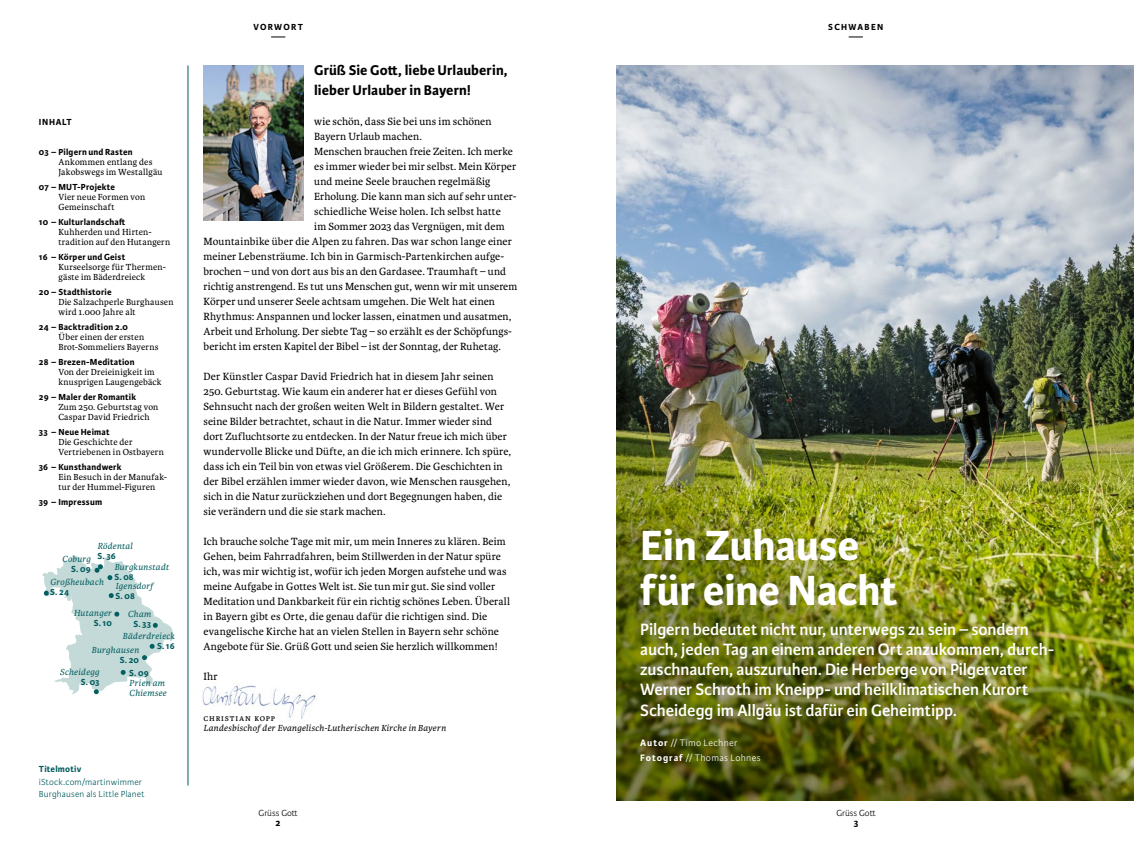
<style>
.page{position:relative;width:1134px;height:851px;background:#fff}
.page>*{position:absolute;margin:0;border:0;box-sizing:border-box;transform-origin:0 0}
.t1{font:700 45px/45px "Karmina Sans";letter-spacing:-.005em;color:#fff}
.t2{font:600 17.5px/20px "Karmina Sans";letter-spacing:-.005em;color:#fff}
.t3{font:700 15px/20px "Karmina Sans";letter-spacing:.005em;color:#000}
.t4{font:11.12px/15px "Karmina";letter-spacing:.01em;color:#000}
.t5{font:300 10px/15px "Karmina Sans";letter-spacing:.03em;color:#fff}
.t6{font:700 10px "Karmina Sans";color:#000}
.t7{font:9.75px "Karmina";letter-spacing:.09em;color:#000}
.t8{font:9.38px/10px "Karmina";letter-spacing:.02em;color:#000}
.t9{font:700 9.38px "Karmina Sans";letter-spacing:.02em;color:#000}
.t10{font:italic 9.38px/10px "Karmina";letter-spacing:.02em;color:#005b5d}
.t11{font:italic 9.38px "Karmina";letter-spacing:.02em;color:#000}
.t12{font:700 9.38px/12.8px "Karmina Sans";letter-spacing:.02em;color:#005b5d}
.t13{font:300 9.38px/12.5px "Karmina Sans";letter-spacing:.015em;color:#005b5d}
.t14{font:300 9.38px "Karmina Sans";color:#000}
.t15{font:700 9.38px "Karmina Sans";letter-spacing:.14em;color:#000}
.t16{font:700 9.38px "Karmina Sans";letter-spacing:.135em;color:#000}
.s1{font-weight:700}
</style>
<div class="page">
<hr style="left:188px;top:65px;width:1px;height:720px;background:#005f61">
<img style="left:202px;top:685px;width:114px;height:34px">
<img style="left:617px;top:65px;width:517px;height:735px">
<img style="left:204px;top:65px;width:100px;height:155px">
<svg style="left:42px;top:555px;width:132px;height:139px"></svg>
<svg style="left:849px;top:37px;width:14px;height:1px"></svg>
<svg style="left:271px;top:37px;width:14px;height:1px"></svg>
<p class="t9" style="left:39px;top:117px;width:34px">INHALT</p>
<p class="t9" style="left:39px;top:147px;width:95px">03 – Pilgern und Rasten</p>
<p class="t8" style="left:58px;top:157px;width:106px">Ankommen entlang des<br>Jakobswegs im Westallgäu</p>
<p class="t9" style="left:39px;top:182px;width:78px">07 – MUT-Projekte</p>
<p class="t8" style="left:58px;top:192px;width:88px">Vier neue Formen von<br>Gemeinschaft</p>
<p class="t9" style="left:39px;top:217px;width:88px">10 – Kulturlandschaft</p>
<p class="t8" style="left:58px;top:227px;width:113px">Kuhherden und Hirten&shy;tradition auf den Hutangern</p>
<p class="t9" style="left:39px;top:252px;width:88px">16 – Körper und Geist</p>
<p class="t8" style="left:58px;top:262px;width:109px">Kurseelsorge für Thermen&shy;gäste im Bäderdreieck</p>
<p class="t9" style="left:39px;top:287px;width:74px">20 – Stadthistorie</p>
<p class="t8" style="left:58px;top:297px;width:117px">Die Salzachperle Burghausen wird 1.000 Jahre alt</p>
<p class="t9" style="left:39px;top:322px;width:90px">24 – Backtradition 2.0</p>
<p class="t8" style="left:58px;top:332px;width:102px">Über einen der ersten<br>Brot-Sommeliers Bayerns</p>
<p class="t9" style="left:39px;top:357px;width:97px">28 – Brezen-Meditation</p>
<p class="t8" style="left:58px;top:367px;width:105px">Von der Dreieinigkeit im knusprigen Laugengebäck</p>
<p class="t9" style="left:39px;top:392px;width:99px">29 – Maler der Romantik</p>
<p class="t8" style="left:58px;top:402px;width:101px">Zum 250. Geburtstag von<br>Caspar David Friedrich</p>
<p class="t9" style="left:39px;top:427px;width:72px">33 – Neue Heimat</p>
<p class="t8" style="left:58px;top:437px;width:107px">Die Geschichte der<br>Vertriebenen in Ostbayern</p>
<p class="t9" style="left:39px;top:462px;width:84px">36 – Kunsthandwerk</p>
<p class="t8" style="left:58px;top:472px;width:110px">Ein Besuch in der Manufak&shy;tur der Hummel-Figuren</p>
<p class="t9" style="left:39px;top:497px;width:65px">39 – Impressum</p>
<p class="t10" style="left:98px;top:541px;width:37px">Rödental</p>
<p class="t12" style="left:98px;top:549px;width:20px">S. 36</p>
<p class="t10" style="left:62px;top:554px;width:30px">Coburg</p>
<p class="t12" style="left:71px;top:562px;width:21px">S. 09</p>
<p class="t10" style="left:114px;top:562px;width:56px">Burgkunstadt</p>
<p class="t12" style="left:114px;top:570px;width:21px">S. 08</p>
<p class="t10" style="left:50px;top:577px;width:55px">Großheubach</p>
<p class="t12" style="left:50px;top:586px;width:20px">S. 24</p>
<p class="t10" style="left:116px;top:581px;width:39px">Igensdorf</p>
<p class="t12" style="left:116px;top:590px;width:21px">S. 08</p>
<p class="t10" style="left:74px;top:608px;width:40px">Hutanger</p>
<p class="t12" style="left:94px;top:617px;width:20px">S. 10</p>
<p class="t10" style="left:128px;top:609px;width:25px">Cham</p>
<p class="t12" style="left:133px;top:617px;width:19px">S. 33</p>
<p class="t10" style="left:92px;top:644px;width:49px">Burghausen</p>
<p class="t12" style="left:129px;top:653px;width:21px;text-indent:-9px">S. 20<br>S. 09</p>
<p class="t10" style="left:129px;top:677px;width:39px">Prien am<br>Chiemsee</p>
<p class="t10" style="left:123px;top:630px;width:54px">Bäderdreieck</p>
<p class="t12" style="left:157px;top:639px;width:19px">S. 16</p>
<p class="t10" style="left:60px;top:667px;width:41px">Scheidegg</p>
<p class="t12" style="left:81px;top:676px;width:20px">S. 03</p>
<p class="t12" style="left:39px;top:762px;width:44px">Titelmotiv</p>
<p class="t13" style="left:39px;top:775px;width:107px">iStock.com/martinwimmer<br>Burghausen als Little Planet</p>
<p class="t16" style="left:253px;top:22px;width:51px">VORWORT</p>
<p class="t15" style="left:828px;top:22px;width:56px">SCHWABEN</p>
<h3 class="t3" style="left:314px;top:60px;width:195px">Grüß Sie Gott, liebe Urlauberin, lieber Urlauber in Bayern!</h3>
<p class="t4" style="left:314px;top:114px;width:179px">wie schön, dass Sie bei uns im schönen</p>
<p class="t4" style="left:314px;top:129px;width:109px">Bayern Urlaub machen.</p>
<p class="t4" style="left:314px;top:144px;width:200px">Menschen brauchen freie Zeiten. Ich merke</p>
<p class="t4" style="left:314px;top:159px;width:204px">es immer wieder bei mir selbst. Mein Körper</p>
<p class="t4" style="left:314px;top:174px;width:178px">und meine Seele brauchen regelmäßig</p>
<p class="t4" style="left:314px;top:189px;width:204px">Erholung. Die kann man sich auf sehr unter-</p>
<p class="t4" style="left:314px;top:204px;width:188px">schiedliche Weise holen. Ich selbst hatte</p>
<p class="t4" style="left:314px;top:219px;width:192px">im Sommer 2023 das Vergnügen, mit dem</p>
<p class="t4" style="left:204px;top:234px;width:310px">Mountainbike über die Alpen zu fahren. Das war schon lange einer</p>
<p class="t4" style="left:204px;top:249px;width:302px">meiner Lebensträume. Ich bin in Garmisch-Partenkirchen aufge-</p>
<p class="t4" style="left:204px;top:264px;width:304px">brochen – und von dort aus bis an den Gardasee. Traumhaft – und</p>
<p class="t4" style="left:204px;top:279px;width:315px">richtig anstrengend. Es tut uns Menschen gut, wenn wir mit unserem</p>
<p class="t4" style="left:204px;top:294px;width:293px">Körper und unserer Seele achtsam umgehen. Die Welt hat einen</p>
<p class="t4" style="left:204px;top:309px;width:309px">Rhythmus: Anspannen und locker lassen, einatmen und ausatmen,</p>
<p class="t4" style="left:204px;top:324px;width:310px">Arbeit und Erholung. Der siebte Tag – so erzählt es der Schöpfungs-</p>
<p class="t4" style="left:204px;top:339px;width:299px">bericht im ersten Kapitel der Bibel – ist der Sonntag, der Ruhetag.</p>
<p class="t4" style="left:204px;top:369px;width:309px">Der Künstler Caspar David Friedrich hat in diesem Jahr seinen 250. Geburtstag. Wie kaum ein anderer hat er dieses Gefühl von Sehnsucht nach der großen weiten Welt in Bildern gestaltet. Wer seine Bilder betrachtet, schaut in die Natur. Immer wieder sind dort Zufluchtsorte zu entdecken. In der Natur freue ich mich über wundervolle Blicke und Düfte, an die ich mich erinnere. Ich spüre, dass ich ein Teil bin von etwas viel Größerem. Die Geschichten in der Bibel erzählen immer wieder davon, wie Menschen rausgehen, sich in die Natur zurückziehen und dort Begegnungen haben, die sie verändern und die sie stark machen.</p>
<p class="t4" style="left:204px;top:534px;width:308px">Ich brauche solche Tage mit mir, um mein Inneres zu klären. Beim Gehen, beim Fahrradfahren, beim Stillwerden in der Natur spüre ich, was mir wichtig ist, wofür ich jeden Morgen aufstehe und was meine Aufgabe in Gottes Welt ist. Sie tun mir gut. Sie sind voller Meditation und Dankbarkeit für ein richtig schönes Leben. Überall in Bayern gibt es Orte, die genau dafür die richtigen sind. Die evangelische Kirche hat an vielen Stellen in Bayern sehr schöne Angebote für Sie. Grüß Gott und seien Sie herzlich willkommen!</p>
<p class="t4" style="left:204px;top:669px;width:16px">Ihr</p>
<p class="t7" style="left:204px;top:711px;width:73px">christian kopp</p>
<p class="t11" style="left:204px;top:722px;width:244px">Landesbischof der Evangelisch-Lutherischen Kirche in Bayern</p>
<p class="t14" style="left:259px;top:807px;width:41px">Grüss Gott</p>
<p class="t6" style="left:276px;top:816px;width:7px">2</p>
<h1 class="t1" style="left:640px;top:524px;width:258px">Ein Zuhause für eine Nacht</h1>
<p class="t2" style="left:640px;top:620px;width:415px">Pilgern bedeutet nicht nur, unterwegs zu sein – sondern auch, jeden Tag an einem anderen Ort anzukommen, durch&shy;zuschnaufen, auszuruhen. Die Herberge von Pilgervater Werner Schroth im Kneipp- und heilklimatischen Kurort Scheidegg im Allgäu ist dafür ein Geheimtipp.</p>
<p class="t5" style="left:640px;top:734px;width:122px"><span class="s1">Autor</span> // Timo Lechner<br><span class="s1">Fotograf</span> // Thomas Lohnes</p>
<p class="t14" style="left:836px;top:807px;width:41px">Grüss Gott</p>
<p class="t6" style="left:854px;top:816px;width:6px">3</p>
</div>
